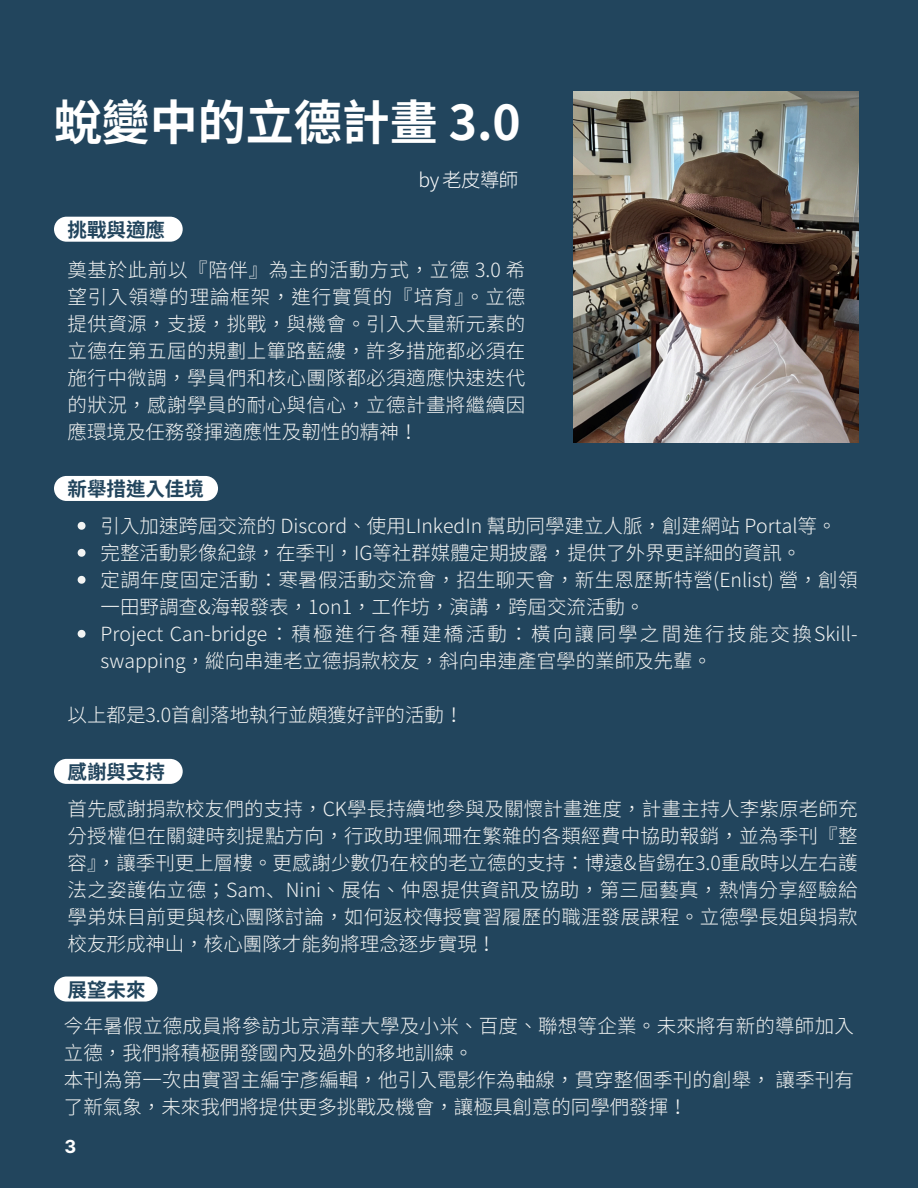
<style>
.page{position:relative;width:918px;height:1188px;background:#22455d}
.page>*{position:absolute;margin:0;border:0;box-sizing:border-box;transform-origin:0 0}
.t1{font:700 48px "Noto Sans TC";color:#fff}
.t2{font:300 19.5px/27px "Source Han Sans SC";color:#f3f4f3}
.t3{font:700 19.5px "Source Han Sans SC";color:#22455d}
.t4{font:300 19.5px "Source Han Sans SC";color:#fff}
.t5{font:700 18px "Inter";color:#fff}
</style>
<div class="page">
<img style="left:573px;top:92px;width:285px;height:351px">
<svg style="left:78px;top:522px;width:8px;height:8px"></svg>
<svg style="left:78px;top:549px;width:8px;height:8px"></svg>
<svg style="left:78px;top:576px;width:8px;height:8px"></svg>
<svg style="left:78px;top:630px;width:8px;height:8px"></svg>
<div style="left:54px;top:476px;width:164px;height:25px;background:#fff"></div>
<svg style="left:54px;top:217px;width:129px;height:25px;background:#f2f4f6"></svg>
<svg style="left:54px;top:759px;width:129px;height:25px;background:#f4f6f7"></svg>
<svg style="left:54px;top:977px;width:104px;height:25px;background:#eff1f3"></svg>
<h1 class="t1" style="left:54px;top:84px;width:468px">蛻變中的立德計畫 3.0</h1>
<h2 class="t3" style="left:68px;top:214px;width:99px">挑戰與適應</h2>
<p class="t4" style="left:419px;top:164px;width:101px">by老皮導師</p>
<p class="t2" style="left:68px;top:255px;width:459px;text-align:justify">奠基於此前以『陪伴』為主的活動方式， 立德 3.0 希望引入領導的理論框架， 進行實質的『培育』。 立德提供資源， 支援， 挑戰， 與機會。 引入大量新元素的立德在第五屆的規劃上篳路藍縷， 許多措施都必須在施行中微調， 學員們和核心團隊都必須適應快速迭代的狀況， 感謝學員的耐心與信心， 立德計畫將繼續因應環境及任務發揮適應性及韌性的精神！</p>
<p class="t3" style="left:68px;top:474px;width:138px">新舉措進入佳境</p>
<h2 class="t2" style="left:101px;top:511px;width:724px">引入加速跨屆交流的 Discord、 使用 LInkedIn 幫助同學建立人脈， 創建網站 Portal等。</h2>
<p class="t2" style="left:101px;top:538px;width:688px">完整活動影像紀錄， 在季刊， IG等社群媒體定期披露， 提供了外界更詳細的資訊。</p>
<h2 class="t2" style="left:101px;top:565px;width:757px">定調年度固定活動： 寒暑假活動交流會， 招生聊天會， 新生恩歷斯特營(Enlist) 營， 創領一田野調查&amp;海報發表， 1on1， 工作坊， 演講， 跨屆交流活動。</h2>
<p class="t2" style="left:101px;top:619px;width:758px">Project Can-bridge： 積極進行各種建橋活動： 橫向讓同學之間進行技能交換Skill&shy;swapping， 縱向串連老立德捐款校友， 斜向串連產官學的業師及先輩。</p>
<p class="t2" style="left:68px;top:700px;width:381px">以上都是3.0首創落地執行並頗獲好評的活動！</p>
<p class="t3" style="left:68px;top:757px;width:98px">感謝與支持</p>
<h2 class="t2" style="left:68px;top:794px;width:791px;text-align:justify">首先感謝捐款校友們的支持， CK學長持續地參與及關懷計畫進度， 計畫主持人李紫原老師充分授權但在關鍵時刻提點方向， 行政助理佩珊在繁雜的各類經費中協助報銷， 並為季刊『整容』， 讓季刊更上層樓。 更感謝少數仍在校的老立德的支持： 博遠&amp;皆錫在3.0重啟時以左右護法之姿護佑立德； Sam、Nini、 展佑、 仲恩提供資訊及協助， 第三屆藝真， 熱情分享經驗給學弟妹目前更與核心團隊討論， 如何返校傳授實習履歷的職涯發展課程。 立德學長姐與捐款校友形成神山， 核心團隊才能夠將理念逐步實現！</h2>
<p class="t3" style="left:68px;top:974px;width:79px">展望未來</p>
<p class="t2" style="left:64px;top:1011px;width:790px">今年暑假立德成員將參訪北京清華大學及小米、 百度、 聯想等企業。 未來將有新的導師加入立德， 我們將積極開發國內及過外的移地訓練。</p>
<p class="t2" style="left:64px;top:1065px;width:789px">本刊為第一次由實習主編宇彥編輯， 他引入電影作為軸線， 貫穿整個季刊的創舉， 讓季刊有了新氣象， 未來我們將提供更多挑戰及機會， 讓極具創意的同學們發揮！</p>
<p class="t5" style="left:65px;top:1135px;width:13px">3</p>
</div>
